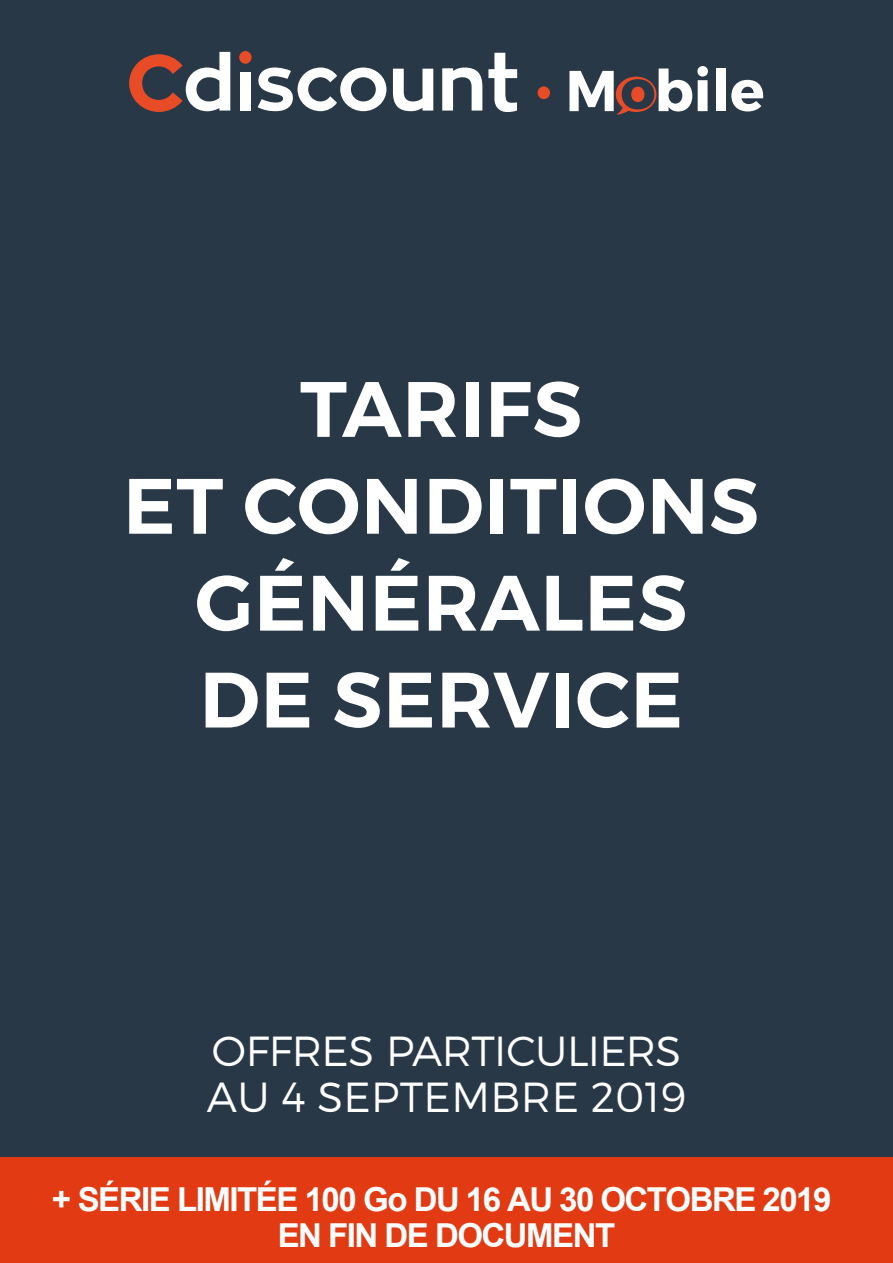
<style>
.page{position:relative;width:893px;height:1263px;background:#293847}
.page>*{position:absolute;margin:0;border:0;box-sizing:border-box;transform-origin:0 0}
.t1{font:600 78.3px/96.9px "Montserrat";letter-spacing:.01em;color:#fff;text-align:center}
.t2{font:300 42px/46.5px "Montserrat";letter-spacing:-.005em;color:#fff}
.t3{font:700 33px/36.2px "Arial";letter-spacing:-.045em;color:#fff;text-align:center}
</style>
<div class="page">
<svg style="left:129px;top:52px;width:101px;height:60px"></svg>
<div style="left:240px;top:72px;width:10px;height:39px;background:#fff"></div>
<svg style="left:258px;top:68px;width:128px;height:43px"></svg>
<svg style="left:393px;top:69px;width:40px;height:42px"></svg>
<svg style="left:442px;top:68px;width:40px;height:43px"></svg>
<svg style="left:488px;top:53px;width:29px;height:59px"></svg>
<div style="left:239px;top:51px;width:13px;height:13px;background:#e74c27;border-radius:50%"></div>
<div style="left:538px;top:86px;width:12px;height:13px;background:#e74c27;border-radius:50%"></div>
<div style="left:716px;top:69px;width:10px;height:42px;background:#fff"></div>
<svg style="left:731px;top:80px;width:33px;height:31px"></svg>
<svg style="left:569px;top:66px;width:139px;height:49px"></svg>
<div style="left:631px;top:87px;width:13px;height:15px;background:#e74c27;border-radius:50%"></div>
<div style="left:0;top:1157px;width:893px;height:106px;background:#e23b13"></div>
<p class="t1" style="left:123px;top:361px;width:637px">TARIFS<br>ET CONDITIONS</p>
<p class="t1" style="left:195px;top:555px;width:494px;text-align:left">GÉNÉRALES<br>DE SERVICE</p>
<p class="t2" style="left:207px;top:1027px;width:481px">OFFRES PARTICULIERS<br>AU 4 SEPTEMBRE 2019</p>
<p class="t3" style="left:52px;top:1181px;width:781px">+ SÉRIE LIMITÉE 100 Go DU 16 AU 30 OCTOBRE 2019<br>EN FIN DE DOCUMENT</p>
</div>
